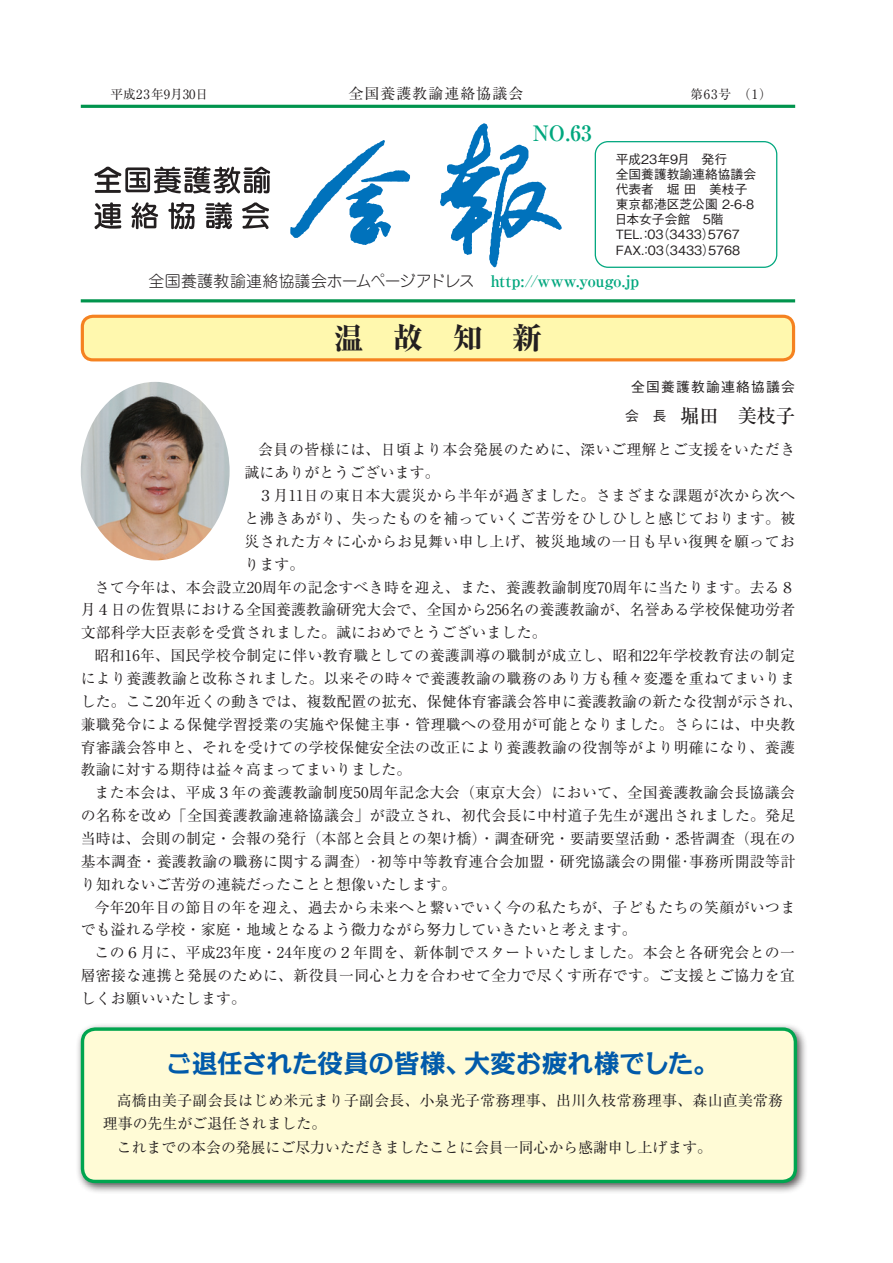
<style>
.page{position:relative;width:893px;height:1263px;background:#fff}
.page>*{position:absolute;margin:0;border:0;box-sizing:border-box;transform-origin:0 0}
.t1{font:800 29.7px "Ryumin Pro";color:#231f20}
.t2{font:700 25.5px "Kakumin Pro";letter-spacing:.005em;color:#015aaa}
.t3{font:700 21.3px "Ryumin Pro";color:#00a77e}
.t4{font:500 19.2px "Ryumin Pro";color:#231f20}
.t5{font:300 15.9px "Jun 101 Pro";color:#231f20}
.t6{font:14.85px/22.8px "Ryumin Pro";letter-spacing:.02em;color:#231f20}
.t7{font:14.85px "Ryumin Pro";color:#231f20}
.t8{font:14.85px "Ryumin Pro";letter-spacing:.075em;color:#231f20}
.t9{font:500 13.8px "Gothic BBB Pro";letter-spacing:.085em;color:#231f20}
.t10{font:500 12.75px/15.1px "Gothic BBB Pro";color:#231f20}
.t11{font:12.75px "Ryumin Pro";color:#231f20}
.s1{font-family:"Ryumin Pro";font-weight:700;color:#00a77e}
.s2{font-family:"Gothic BBB Pro";font-size:13.8px}
</style>
<div class="page">
<hr style="left:81px;top:105px;width:714px;height:3px;background:#00944d">
<hr style="left:81px;top:299px;width:714px;height:3px;background:#00944d">
<img style="left:290px;top:123px;width:272px;height:145px">
<svg style="left:94px;top:166px;width:177px;height:28px"></svg>
<svg style="left:94px;top:202px;width:28px;height:28px"></svg>
<svg style="left:131px;top:202px;width:28px;height:28px"></svg>
<svg style="left:168px;top:202px;width:27px;height:28px"></svg>
<svg style="left:205px;top:202px;width:27px;height:28px"></svg>
<svg style="left:242px;top:202px;width:27px;height:27px"></svg>
<div style="left:595px;top:141px;width:182px;height:127px;border:1px solid #00a77e;border-radius:13px"></div>
<div style="left:82px;top:316px;width:711px;height:44px;background:#fff8ae;border-radius:11px"></div>
<div style="left:81px;top:315px;width:714px;height:46px;border:3px solid #f58220;border-radius:11px"></div>
<img style="left:81px;top:382px;width:149px;height:178px">
<div style="left:76px;top:1022px;width:732px;height:172px;background:#231f20;opacity:.75"></div>
<div style="left:82px;top:1029px;width:713px;height:152px;background:#fffbd6;border-radius:13px"></div>
<div style="left:81px;top:1027px;width:716px;height:156px;border:3px solid #00a54f;border-radius:13px"></div>
<p class="t11" style="left:111px;top:85px;width:99px">平成23年9月30日</p>
<p class="t8" style="left:348px;top:82px;width:176px">全国養護教諭連絡協議会</p>
<p class="t11" style="left:690px;top:85px;width:83px">第63号（1）</p>
<h3 class="t3" style="left:533px;top:116px;width:61px">NO.63</h3>
<p class="t10" style="left:615px;top:150px;width:143px">平成23年9月　発行<br>全国養護教諭連絡協議会代表者　堀田 美枝子東京都港区芝公園 2-6-8日本女子会館　５階<br>TEL：03（3433）5767</p>
<p class="t10" style="left:616px;top:225px;width:126px;text-indent:24px">.<br>FAX.：03（3433）5768</p>
<p class="t5" style="left:149px;top:268px;width:492px">全国養護教諭連絡協議会ホームページアドレス　<span class="s1">http://www.yougo.jp</span></p>
<h1 class="t1" style="left:334px;top:315px;width:210px">温　故　知　新</h1>
<p class="t9" style="left:631px;top:376px;width:166px">全国養護教諭連絡協議会</p>
<p class="t4" style="left:625px;top:401px;width:172px"><span class="s2">会　長　</span>堀田　美枝子</p>
<p class="t6" style="left:244px;top:437px;width:552px;text-indent:14px">会員の皆様には、日頃より本会発展のために、深いご理解とご支援をいただき誠にありがとうございます。</p>
<p class="t6" style="left:258px;top:483px;width:538px">３月11日の東日本大震災から半年が過ぎました。さまざまな課題が次から次へ</p>
<p class="t6" style="left:244px;top:506px;width:552px">と沸きあがり、失ったものを補っていくご苦労をひしひしと感じております。被</p>
<p class="t6" style="left:244px;top:529px;width:552px">災された方々に心からお見舞い申し上げ、被災地域の一日も早い復興を願ってお</p>
<p class="t6" style="left:244px;top:552px;width:61px">ります。</p>
<p class="t6" style="left:95px;top:574px;width:702px">さて今年は、本会設立20周年の記念すべき時を迎え、また、養護教諭制度70周年に当たります。去る８</p>
<p class="t6" style="left:81px;top:597px;width:716px">月４日の佐賀県における全国養護教諭研究大会で、全国から256名の養護教諭が、名誉ある学校保健功労者</p>
<p class="t6" style="left:81px;top:620px;width:467px">文部科学大臣表彰を受賞されました。誠におめでとうございました。</p>
<p class="t6" style="left:95px;top:643px;width:702px">昭和16年、国民学校令制定に伴い教育職としての養護訓導の職制が成立し、昭和22年学校教育法の制定</p>
<p class="t6" style="left:81px;top:666px;width:716px">により養護教諭と改称されました。以来その時々で養護教諭の職務のあり方も種々変遷を重ねてまいりま</p>
<p class="t6" style="left:81px;top:689px;width:723px">した。ここ20年近くの動きでは、複数配置の拡充、保健体育審議会答申に養護教諭の新たな役割が示され、</p>
<p class="t6" style="left:81px;top:712px;width:716px">兼職発令による保健学習授業の実施や保健主事・管理職への登用が可能となりました。さらには、中央教</p>
<p class="t6" style="left:81px;top:735px;width:716px">育審議会答申と、それを受けての学校保健安全法の改正により養護教諭の役割等がより明確になり、養護</p>
<p class="t6" style="left:81px;top:757px;width:332px">教諭に対する期待は益々高まってまいりました。</p>
<p class="t6" style="left:95px;top:780px;width:702px">また本会は、平成３年の養護教諭制度50周年記念大会（東京大会）において、全国養護教諭会長協議会</p>
<p class="t6" style="left:81px;top:803px;width:716px">の名称を改め「全国養護教諭連絡協議会」が設立され、初代会長に中村道子先生が選出されました。発足</p>
<p class="t6" style="left:81px;top:826px;width:716px">当時は、会則の制定・会報の発行（本部と会員との架け橋）・調査研究・要請要望活動・悉皆調査（現在の</p>
<p class="t6" style="left:81px;top:849px;width:716px">基本調査・養護教諭の職務に関する調査）･初等中等教育連合会加盟・研究協議会の開催･事務所開設等計</p>
<p class="t6" style="left:81px;top:872px;width:377px">り知れないご苦労の連続だったことと想像いたします。</p>
<p class="t6" style="left:95px;top:895px;width:702px">今年20年目の節目の年を迎え、過去から未来へと繋いでいく今の私たちが、子どもたちの笑顔がいつま</p>
<p class="t6" style="left:81px;top:917px;width:557px">でも溢れる学校・家庭・地域となるよう微力ながら努力していきたいと考えます。</p>
<p class="t6" style="left:95px;top:940px;width:702px">この６月に、平成23年度・24年度の２年間を、新体制でスタートいたしました。本会と各研究会との一</p>
<p class="t6" style="left:81px;top:963px;width:716px">層密接な連携と発展のために、新役員一同心と力を合わせて全力で尽くす所存です。ご支援とご協力を宜</p>
<p class="t6" style="left:81px;top:986px;width:167px">しくお願いいたします。</p>
<h2 class="t2" style="left:166px;top:1043px;width:554px">ご退任された役員の皆様、大変お疲れ様でした。</h2>
<p class="t6" style="left:117px;top:1088px;width:668px">高橋由美子副会長はじめ米元まり子副会長、小泉光子常務理事、出川久枝常務理事、森山直美常務</p>
<p class="t7" style="left:103px;top:1112px;width:225px">理事の先生がご退任されました。</p>
<p class="t7" style="left:117px;top:1135px;width:597px">これまでの本会の発展にご尽力いただきましたことに会員一同心から感謝申し上げます。</p>
</div>
